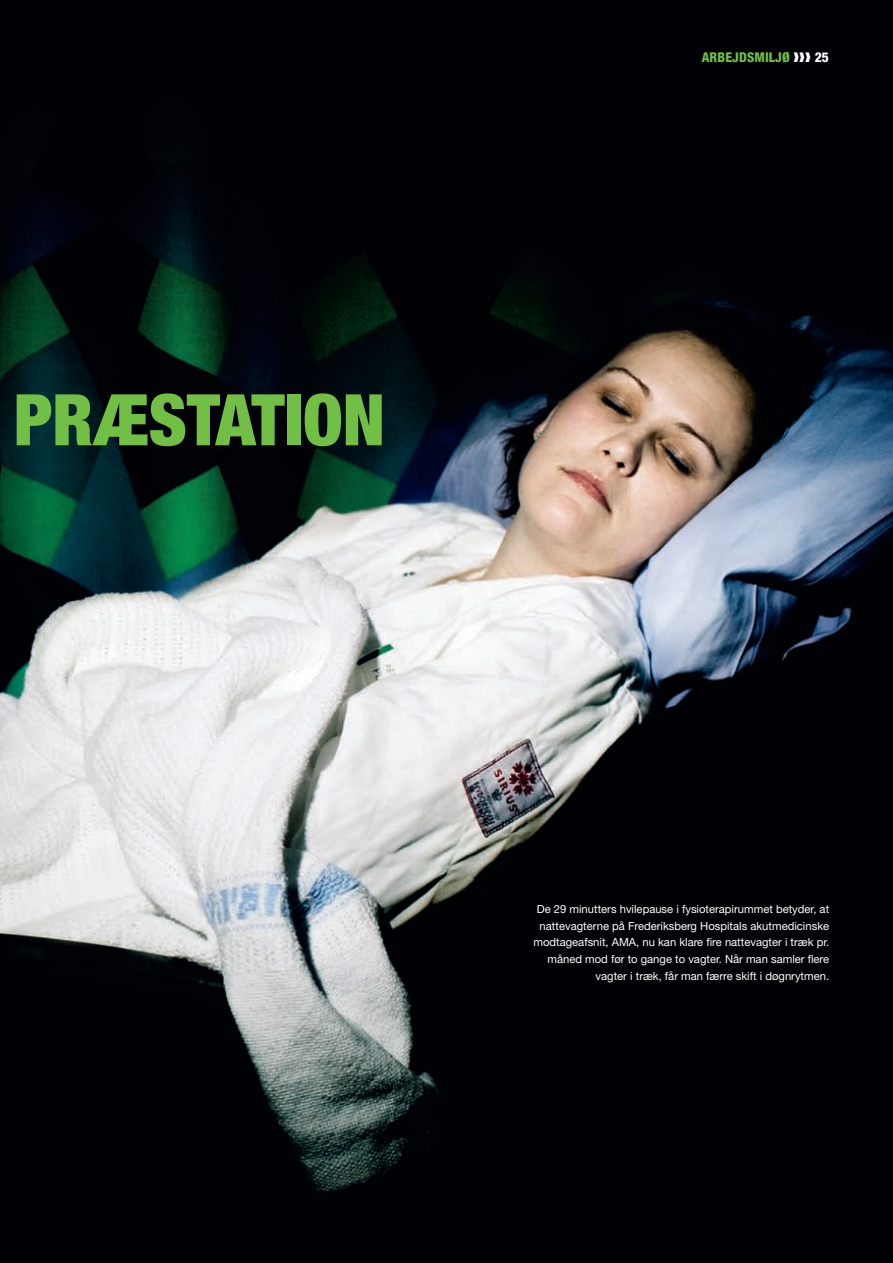
<style>
.page{position:relative;width:893px;height:1263px;background:#fff}
.page>*{position:absolute;margin:0;border:0;box-sizing:border-box;transform-origin:0 0}
.t1{font:900 condensed 71.25px "Helvetica Neue LT Std";color:#71bf44}
.t2{font:800 condensed 13.5px "Helvetica Neue LT Std";letter-spacing:.01em;color:#71bf44}
.t3{font:11.25px/16.8px "Helvetica Neue LT Std";color:#fff;text-align:right}
.s1{color:#fff}
</style>
<div class="page">
<img style="left:0;top:0;width:893px;height:1263px">
<h1 class="t1" style="left:14px;top:376px;width:372px">PRÆSTATION</h1>
<p class="t2" style="left:702px;top:49px;width:129px">ARBEJDSMILJØ <span class="s1">❱❱❱ 25</span></p>
<p class="t3" style="left:533px;top:900px;width:297px">De 29 minutters hvilepause i fysioterapirummet betyder, at nattevagterne på Frederiksberg Hospitals akutmedicinske modtageafsnit, AMA, nu kan klare fire nattevagter i træk pr. måned mod før to gange to vagter. Når man samler flere vagter i træk, får man færre skift i døgnrytmen.</p>
</div>
